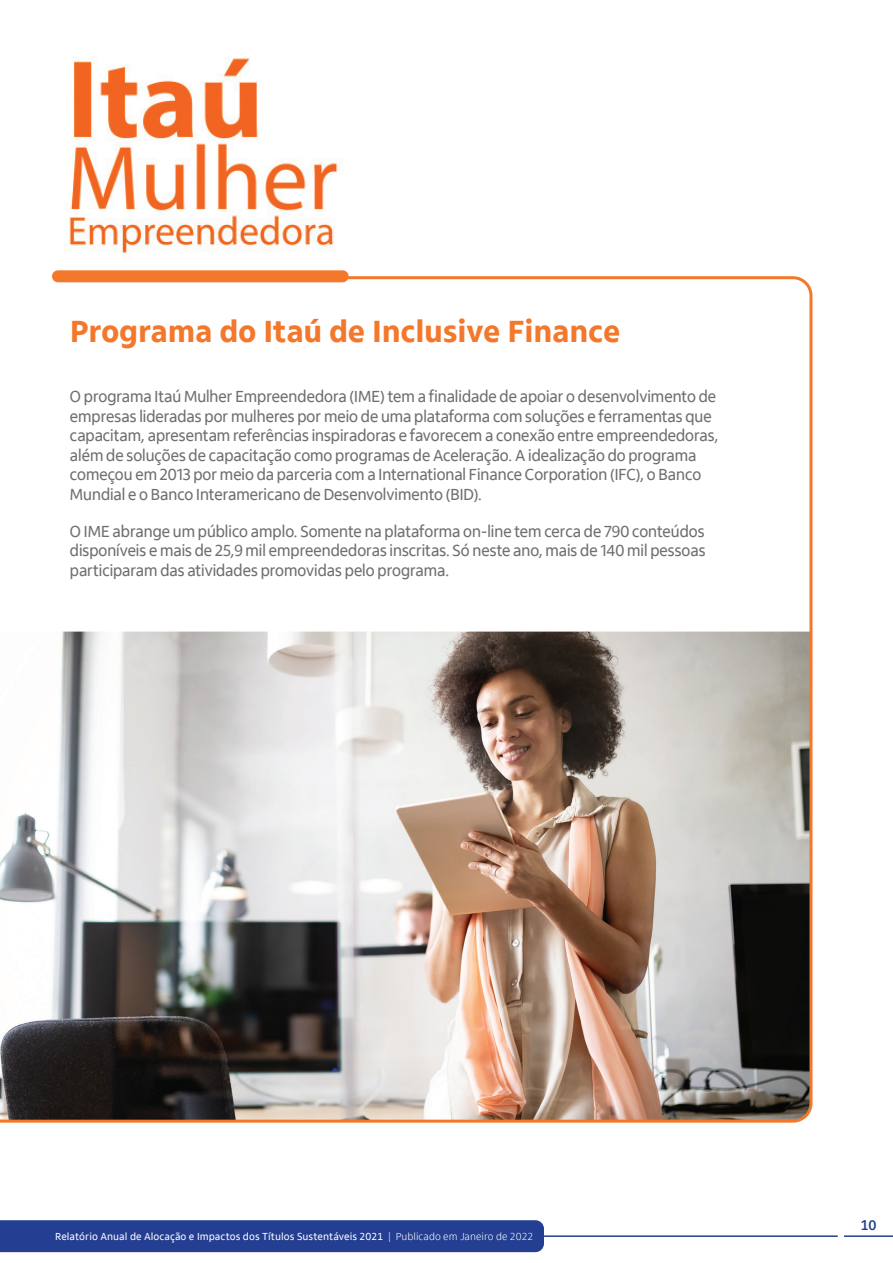
<style>
.page{position:relative;width:893px;height:1263px;background:#fff}
.page>*{position:absolute;margin:0;border:0;box-sizing:border-box;transform-origin:0 0}
.t1{font:800 31.5px "Itau Text";letter-spacing:-.01em;color:#f4782c}
.t2{font:16.5px/19.5px "Itau Display";color:#6d6f72}
.t3{font:700 14.4px "Itau Text";color:#223f8f}
.t4{font:10.5px "Itau Text";color:#fff}
.s1{font-weight:300}
</style>
<div class="page">
<img style="left:0;top:275px;width:813px;height:848px">
<div style="left:58px;top:270px;width:285px;height:12px;background:#f4782c"></div>
<img style="left:69px;top:57px;width:269px;height:203px">
<hr style="left:0;top:1235px;width:838px;height:2px;background:#223f8f">
<div style="left:0;top:1220px;width:544px;height:32px;background:#243e91"></div>
<hr style="left:844px;top:1235px;width:49px;height:2px;background:#223f8f">
<h1 class="t1" style="left:70px;top:313px;width:552px">Programa do Itaú de Inclusive Finance</h1>
<p class="t2" style="left:70px;top:387px;width:650px">O programa Itaú Mulher Empreendedora (IME) tem a finalidade de apoiar o desenvolvimento de empresas lideradas por mulheres por meio de uma plataforma com soluções e ferramentas que capacitam, apresentam referências inspiradoras e favorecem a conexão entre empreendedoras, além de soluções de capacitação como programas de Aceleração. A idealização do programa começou em 2013 por meio da parceria com a International Finance Corporation (IFC), o Banco Mundial e o Banco Interamericano de Desenvolvimento (BID).</p>
<p class="t2" style="left:70px;top:521px;width:637px;text-align:justify">O IME abrange um público amplo. Somente na plataforma on-line tem cerca de 790 conteúdos disponíveis e mais de 25,9 mil empreendedoras inscritas. Só neste ano, mais de 140 mil pessoas participaram das atividades promovidas pelo programa.</p>
<p class="t4" style="left:55px;top:1230px;width:480px">Relatório Anual de Alocação e Impactos dos Títulos Sustentáveis 2021 <span class="s1">| Publicado em Janeiro de 2022</span></p>
<p class="t3" style="left:860px;top:1216px;width:18px">10</p>
</div>
